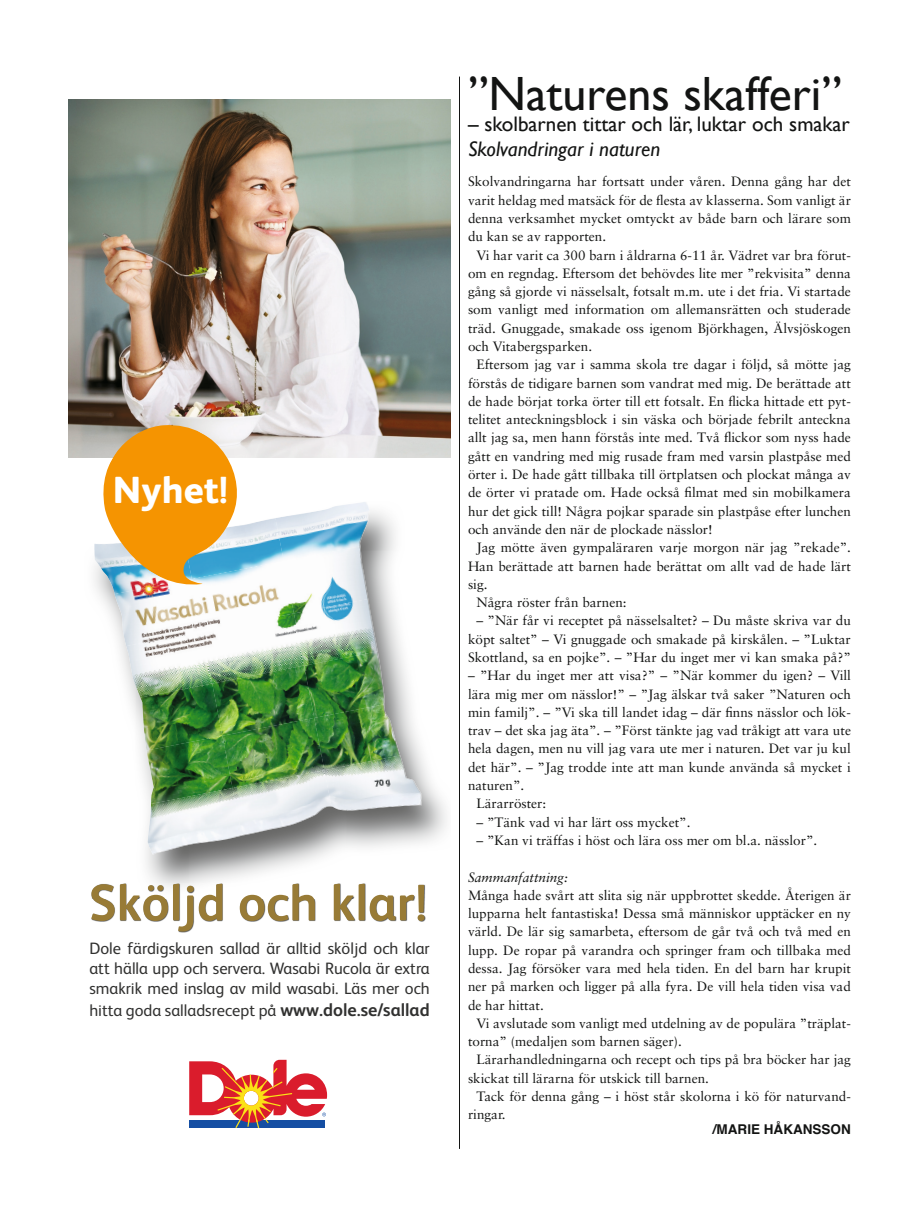
<style>
.page{position:relative;width:919px;height:1217px;background:#fff}
.page>*{position:absolute;margin:0;border:0;box-sizing:border-box;transform-origin:0 0}
.t1{font:700 51.3px "FS Albert";color:#987b36}
.t2{font:48px "Gill Sans";color:#131413}
.t3{font:800 37.8px "FS Albert";color:#fff}
.t4{font:21px "Gill Sans";color:#131413}
.t5{font:italic 21px "Gill Sans";color:#131413}
.t6{font:16.5px/19.8px "FS Albert";color:#313130;text-align:justify}
.t7{font:13.5px/18.3px "Sabon";color:#131413;text-align:justify}
.t8{font:italic 13.5px "Sabon";color:#131413}
.t9{font:700 13.5px "Helvetica";color:#131413}
.s1{font-weight:700;font-size:18px}
</style>
<div class="page">
<img style="left:68px;top:99px;width:383px;height:358px">
<svg style="left:189px;top:1059px;width:138px;height:68px"></svg>
<img style="left:248px;top:510px;width:148px;height:41px">
<img style="left:346px;top:550px;width:101px;height:340px">
<img style="left:188px;top:810px;width:158px;height:73px">
<img style="left:94px;top:544px;width:21px;height:50px">
<img style="left:248px;top:518px;width:27px;height:17px">
<img style="left:275px;top:502px;width:94px;height:59px">
<img style="left:115px;top:590px;width:77px;height:56px">
<img style="left:192px;top:561px;width:92px;height:68px">
<img style="left:284px;top:546px;width:84px;height:67px">
<img style="left:126px;top:631px;width:76px;height:66px">
<img style="left:202px;top:613px;width:92px;height:70px">
<img style="left:294px;top:598px;width:84px;height:67px">
<img style="left:140px;top:683px;width:72px;height:67px">
<img style="left:212px;top:665px;width:92px;height:70px">
<img style="left:304px;top:651px;width:80px;height:66px">
<img style="left:146px;top:735px;width:76px;height:68px">
<img style="left:222px;top:717px;width:92px;height:70px">
<img style="left:314px;top:704px;width:86px;height:66px">
<img style="left:148px;top:787px;width:94px;height:67px">
<img style="left:232px;top:770px;width:99px;height:65px">
<img style="left:324px;top:755px;width:98px;height:55px">
<img style="left:92px;top:883px;width:333px;height:49px">
<svg style="left:96px;top:421px;width:152px;height:169px;background:#dfad5a"></svg>
<hr style="left:459px;top:77px;width:1px;height:1071px;background:#131413">
<h3 class="t3" style="left:113px;top:462px;width:116px">Nyhet!</h3>
<h1 class="t1" style="left:89px;top:867px;width:339px">Sköljd och klar!</h1>
<p class="t6" style="left:89px;top:937px;width:342px">Dole färdigskuren sallad är alltid sköljd och klar att hälla upp och servera. Wasabi Rucola är extra smakrik med inslag av mild wasabi. Läs mer och</p>
<p class="t6" style="left:89px;top:998px;width:342px">hitta goda salladsrecept på <span class="s1">www.dole.se/sallad</span></p>
<h2 class="t2" style="left:468px;top:65px;width:375px">”Naturens skafferi”</h2>
<h3 class="t4" style="left:468px;top:111px;width:383px">– skolbarnen tittar och lär, luktar och smakar</h3>
<h3 class="t5" style="left:468px;top:137px;width:194px">Skolvandringar i naturen</h3>
<p class="t7" style="left:468px;top:172px;width:384px">Skolvandringarna har fortsatt under våren. Denna gång har det varit heldag med matsäck för de flesta av klasserna. Som vanligt är denna verksamhet mycket omtyckt av både barn och lärare som du kan se av rapporten.</p>
<p class="t7" style="left:468px;top:245px;width:384px;text-indent:9px">Vi har varit ca 300 barn i åldrarna 6-11 år. Vädret var bra förut&shy;om en regndag. Eftersom det behövdes lite mer ”rekvisita” denna gång så gjorde vi nässelsalt, fotsalt m.m. ute i det fria. Vi startade som vanligt med information om allemansrätten och studerade träd. Gnuggade, smakade oss igenom Björkhagen, Älvsjöskogen och Vitabergsparken.</p>
<p class="t7" style="left:468px;top:355px;width:384px;text-indent:9px">Eftersom jag var i samma skola tre dagar i följd, så mötte jag förstås de tidigare barnen som vandrat med mig. De berättade att de hade börjat torka örter till ett fotsalt. En flicka hittade ett pyt&shy;telitet anteckningsblock i sin väska och började febrilt anteckna allt jag sa, men hann förstås inte med. Två flickor som nyss hade gått en vandring med mig rusade fram med varsin plastpåse med örter i. De hade gått tillbaka till örtplatsen och plockat många av de örter vi pratade om. Hade också filmat med sin mobilkamera hur det gick till! Några pojkar sparade sin plastpåse efter lunchen och använde den när de plockade nässlor!</p>
<p class="t7" style="left:476px;top:538px;width:376px">Jag mötte även gympaläraren varje morgon när jag ”rekade”.</p>
<p class="t7" style="left:468px;top:556px;width:384px">Han berättade att barnen hade berättat om allt vad de hade lärt</p>
<p class="t7" style="left:468px;top:574px;width:21px">sig.</p>
<p class="t7" style="left:476px;top:593px;width:152px">Några röster från barnen:</p>
<p class="t7" style="left:468px;top:611px;width:384px;text-indent:9px">– ”När får vi receptet på nässelsaltet? – Du måste skriva var du köpt saltet” – Vi gnuggade och smakade på kirskålen. – ”Luktar Skottland, sa en pojke”. – ”Har du inget mer vi kan smaka på?”</p>
<p class="t7" style="left:468px;top:666px;width:384px">– ”Har du inget mer att visa?” – ”När kommer du igen? – Vill</p>
<p class="t7" style="left:468px;top:684px;width:384px">lära mig mer om nässlor!” – ”Jag älskar två saker ”Naturen och</p>
<p class="t7" style="left:468px;top:702px;width:384px">min familj”. – ”Vi ska till landet idag – där finns nässlor och lök-</p>
<p class="t7" style="left:468px;top:721px;width:384px">trav – det ska jag äta”. – ”Först tänkte jag vad tråkigt att vara ute</p>
<p class="t7" style="left:468px;top:739px;width:384px">hela dagen, men nu vill jag vara ute mer i naturen. Det var ju kul</p>
<p class="t7" style="left:468px;top:757px;width:384px">det här”. – ”Jag trodde inte att man kunde använda så mycket i</p>
<p class="t7" style="left:468px;top:775px;width:58px">naturen”.</p>
<p class="t7" style="left:476px;top:794px;width:71px">Lärarröster:</p>
<p class="t7" style="left:476px;top:812px;width:215px">– ”Tänk vad vi har lärt oss mycket”.</p>
<p class="t7" style="left:476px;top:830px;width:342px">– ”Kan vi träffas i höst och lära oss mer om bl.a. nässlor”.</p>
<p class="t8" style="left:468px;top:868px;width:101px">Sammanfattning:</p>
<p class="t7" style="left:468px;top:885px;width:384px">Många hade svårt att slita sig när uppbrottet skedde. Återigen är lupparna helt fantastiska! Dessa små människor upptäcker en ny värld. De lär sig samarbeta, eftersom de går två och två med en lupp. De ropar på varandra och springer fram och tillbaka med dessa. Jag försöker vara med hela tiden. En del barn har krupit ner på marken och ligger på alla fyra. De vill hela tiden visa vad de har hittat.</p>
<p class="t7" style="left:468px;top:1013px;width:384px;text-indent:9px">Vi avslutade som vanligt med utdelning av de populära ”träplat&shy;torna” (medaljen som barnen säger).</p>
<p class="t7" style="left:468px;top:1050px;width:384px;text-indent:9px">Lärarhandledningarna och recept och tips på bra böcker har jag skickat till lärarna för utskick till barnen.</p>
<p class="t7" style="left:468px;top:1086px;width:384px;text-indent:9px">Tack för denna gång – i höst står skolorna i kö för naturvand&shy;ringar.</p>
<p class="t9" style="left:712px;top:1118px;width:139px">/MARIE HÅKANSSON</p>
</div>
